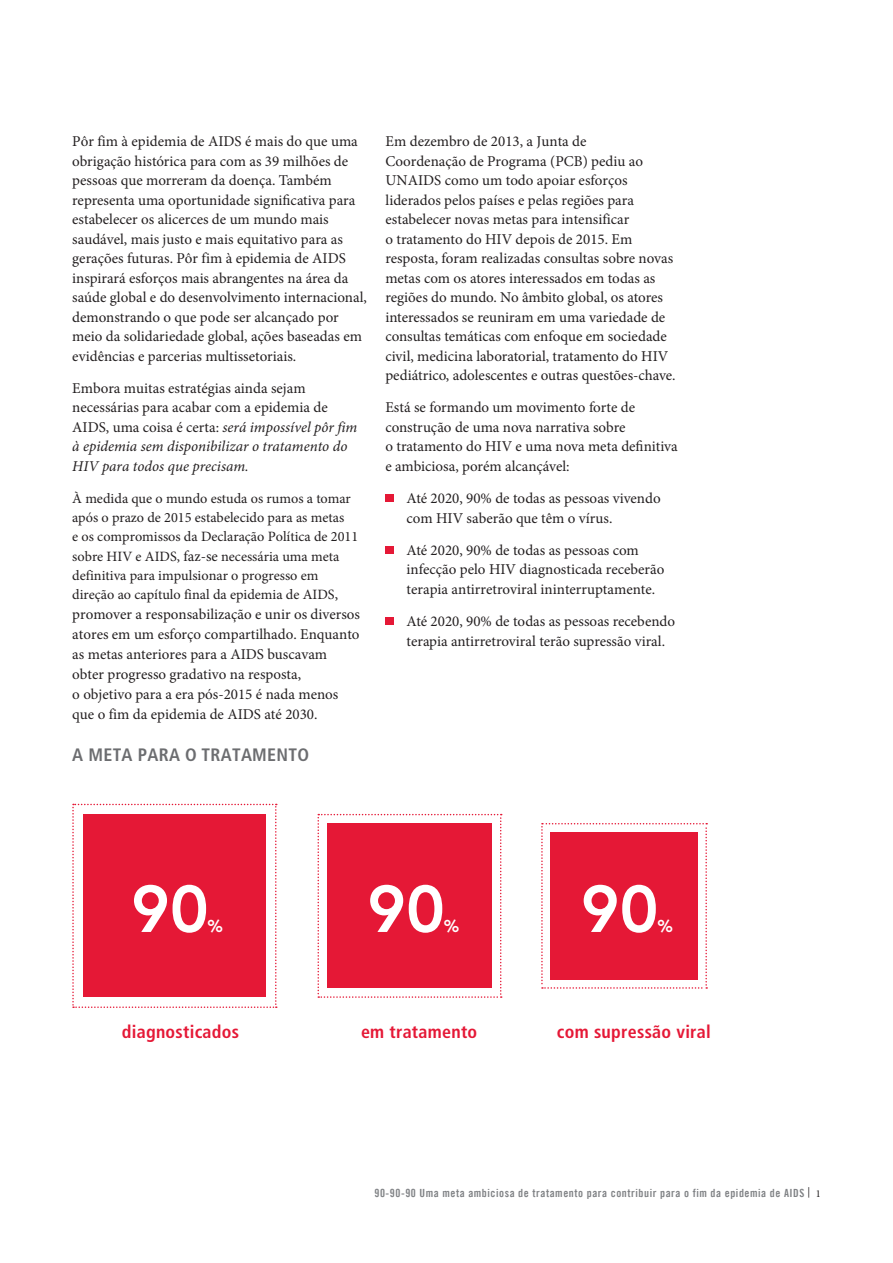
<style>
.page{position:relative;width:893px;height:1263px;background:#fff}
.page>*{position:absolute;margin:0;border:0;box-sizing:border-box;transform-origin:0 0}
.t1{font:800 65.55px "Avenir";color:#fff}
.figure_titles{font:700 condensed 18px "Frutiger LT Std";letter-spacing:.015em;color:#e51836}
.figure_titles-2{font:700 condensed 18px "Frutiger LT Std";letter-spacing:.015em;color:#6c6d70}
.t2{font:800 17.1px "Avenir";color:#fff}
.body_Minnion{font:15px/19.5px "Minion Pro";color:#231f20}
.body_Minnion-2{font:14.25px/19.2px "Minion Pro";color:#231f20}
.t3{font:11.25px "Trade Gothic LT Bold Cond Twenty";letter-spacing:.05em;color:#808285}
.s1{font-style:italic}
.s2{font-size:15px}
.s3{font-family:"Minion Pro";font-size:10.5px;color:#231f20}
</style>
<div class="page">
<div style="left:385px;top:494px;width:8px;height:8px;background:#e51836"></div>
<div style="left:385px;top:546px;width:8px;height:7px;background:#e51836"></div>
<div style="left:385px;top:617px;width:8px;height:8px;background:#e51836"></div>
<svg style="left:72px;top:804px;width:205px;height:204px"></svg>
<div style="left:83px;top:815px;width:183px;height:182px;background:#e51836"></div>
<svg style="left:317px;top:814px;width:185px;height:184px"></svg>
<div style="left:327px;top:824px;width:165px;height:164px;background:#e51836"></div>
<svg style="left:541px;top:823px;width:166px;height:166px"></svg>
<div style="left:550px;top:832px;width:148px;height:148px;background:#e51836"></div>
<p class="body_Minnion" style="left:72px;top:132px;width:296px">Pôr fim à epidemia de AIDS é mais do que uma obrigação histórica para com as 39 milhões de pessoas que morreram da doença. Também representa uma oportunidade significativa para estabelecer os alicerces de um mundo mais saudável, mais justo e mais equitativo para as gerações futuras. Pôr fim à epidemia de AIDS inspirará esforços mais abrangentes na área da saúde global e do desenvolvimento internacional, demonstrando o que pode ser alcançado por meio da solidariedade global, ações baseadas em evidências e parcerias multissetoriais.</p>
<p class="body_Minnion" style="left:72px;top:378px;width:287px">Embora muitas estratégias ainda sejam necessárias para acabar com a epidemia de AIDS, uma coisa é certa: <span class="s1">será impossível pôr fim à epidemia sem disponibilizar o tratamento do HIV para todos que precisam.</span></p>
<p class="body_Minnion-2" style="left:72px;top:489px;width:287px">À medida que o mundo estuda os rumos a tomar após o prazo de 2015 estabelecido para as metas<br>e os compromissos da Declaração Política de 2011 sobre HIV e AIDS, <span class="s2">faz-se</span> necessária uma meta definitiva para impulsionar o progresso em direção ao capítulo final da epidemia de AIDS<span class="s2">,</span></p>
<p class="body_Minnion" style="left:72px;top:605px;width:289px;line-height:20px">promover a responsabilização e unir os diversos atores em um esforço compartilhado. Enquanto as metas anteriores para a AIDS buscavam obter progresso gradativo na resposta,<br>o objetivo para a era pós‑2015 é nada menos que o fim da epidemia de AIDS até 2030.</p>
<p class="figure_titles-2" style="left:72px;top:744px;width:238px">A META PARA O TRATAMENTO</p>
<p class="body_Minnion" style="left:385px;top:132px;width:292px">Em dezembro de 2013, a Junta de<br>Coordenação de Programa (PCB) pediu ao UNAIDS como um todo apoiar esforços liderados pelos países e pelas regiões para estabelecer novas metas para intensificar<br>o tratamento do HIV depois de 2015. Em resposta, foram realizadas consultas sobre novas metas com os atores interessados em todas as regiões do mundo. No âmbito global, os atores interessados se reuniram em uma variedade de consultas temáticas com enfoque em sociedade civil, medicina laboratorial, tratamento do HIV pediátrico, adolescentes e outras questões‑chave.</p>
<p class="body_Minnion" style="left:385px;top:398px;width:294px">Está se formando um movimento forte de construção de uma nova narrativa sobre<br>o tratamento do HIV e uma nova meta definitiva e ambiciosa, porém alcançável:</p>
<p class="body_Minnion" style="left:407px;top:489px;width:256px">Até 2020, 90% de todas as pessoas vivendo com HIV saberão que têm o vírus.</p>
<p class="body_Minnion" style="left:407px;top:540px;width:259px">Até 2020, 90% de todas as pessoas com infecção pelo HIV diagnosticada receberão terapia antirretroviral ininterruptamente.</p>
<p class="body_Minnion" style="left:407px;top:612px;width:270px">Até 2020, 90% de todas as pessoas recebendo terapia antirretroviral terão supressão viral.</p>
<p class="t1" style="left:131px;top:870px;width:79px">90</p>
<p class="t2" style="left:208px;top:916px;width:17px">%</p>
<p class="t1" style="left:367px;top:870px;width:79px">90</p>
<p class="t2" style="left:444px;top:916px;width:17px">%</p>
<p class="t1" style="left:581px;top:870px;width:79px">90</p>
<p class="t2" style="left:657px;top:916px;width:17px">%</p>
<p class="figure_titles" style="left:122px;top:1021px;width:119px">diagnosticados</p>
<p class="figure_titles" style="left:361px;top:1021px;width:118px">em tratamento</p>
<p class="figure_titles" style="left:557px;top:1021px;width:155px">com supressão viral</p>
<p class="t3" style="left:374px;top:1186px;width:448px">90-90-90 Uma meta ambiciosa de tratamento para contribuir para o fim da epidemia de AIDS <span class="s3">| 1</span></p>
</div>
